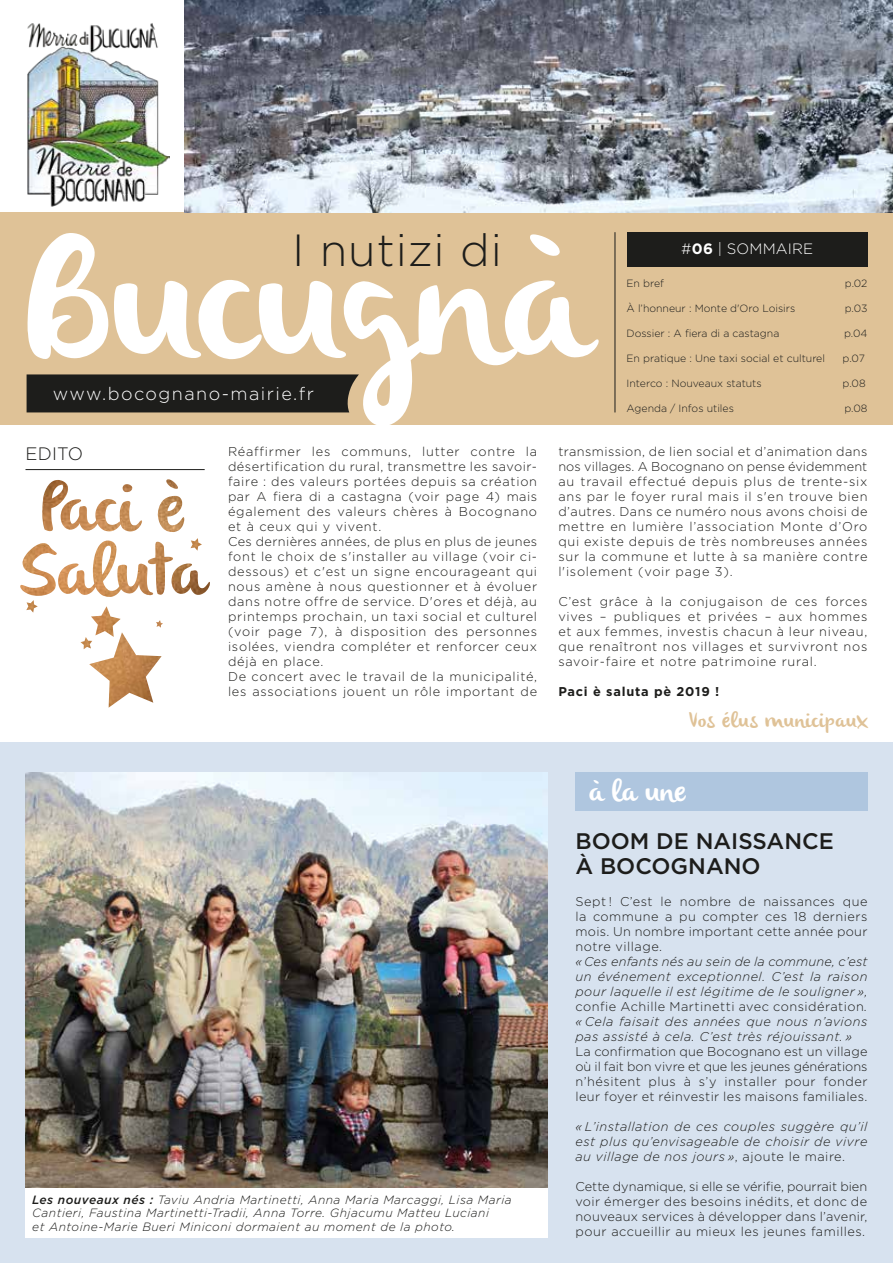
<style>
.page{position:relative;width:893px;height:1263px;background:#fff}
.page>*{position:absolute;margin:0;border:0;box-sizing:border-box;transform-origin:0 0}
.t1{font:176.85px "olivier";color:#fff}
.t2{font:300 45px "Gotham";letter-spacing:.02em;color:#1d1d1b}
.t3{font:30px "olivier";color:#fff}
.t4{font:500 22.5px/25.5px "Gotham";color:#1d1d1b}
.t5{font:21px "olivier";letter-spacing:.035em;color:#dfc297}
.t6{font:300 18px "Gotham";letter-spacing:.08em;color:#fff}
.t7{font:300 18px "Gotham";letter-spacing:.01em;color:#1d1d1b}
.t8{font:300 15px "Gotham";letter-spacing:.01em;color:#fff}
.t9{font:300 12.75px/15px "Gotham";letter-spacing:.06em;color:#1d1d1b;text-align:justify}
.t10{font:italic 300 12.75px/15px "Gotham";letter-spacing:.04em;color:#1d1d1b;text-align:justify}
.t11{font:700 12.75px "Gotham";letter-spacing:.06em;color:#1d1d1b}
.t12{font:italic 300 12px/13.5px "Gotham";letter-spacing:.04em;color:#1d1d1b}
.t13{font:300 10.5px "Gotham";color:#1d1d1b}
.s1{font-weight:700}
.s2{font-weight:500}
.s3{font-style:normal}
</style>
<div class="page">
<div style="left:0;top:742px;width:893px;height:521px;background:#d7e2ef"></div>
<div style="left:0;top:213px;width:893px;height:212px;background:#dfc297"></div>
<img style="left:27px;top:23px;width:142px;height:184px">
<div style="left:627px;top:232px;width:240px;height:34px;background:#1d1d1b"></div>
<hr style="left:26px;top:469px;width:179px;height:1px;background:#1d1d1b">
<div style="left:27px;top:374px;width:332px;height:38px;background:#1d1d1b"></div>
<hr style="left:615px;top:232px;width:1px;height:180px;background:#1d1d1b">
<div style="left:26px;top:773px;width:522px;height:464px;background:#fff"></div>
<img style="left:26px;top:773px;width:522px;height:414px">
<div style="left:575px;top:773px;width:292px;height:38px;background:#afc6df"></div>
<img style="left:185px;top:0;width:708px;height:213px">
<img style="left:91px;top:606px;width:30px;height:26px">
<img style="left:89px;top:632px;width:73px;height:76px">
<svg style="left:80px;top:637px;width:12px;height:12px"></svg>
<svg style="left:156px;top:620px;width:7px;height:8px"></svg>
<svg style="left:26px;top:600px;width:12px;height:13px"></svg>
<svg style="left:191px;top:538px;width:11px;height:13px"></svg>
<img style="left:42px;top:480px;width:142px;height:52px">
<svg style="left:166px;top:479px;width:12px;height:10px"></svg>
<h1 class="t1" style="left:26px;top:199px;width:565px">Bucugnà</h1>
<h2 class="t2" style="left:292px;top:222px;width:211px">I nutizi di</h2>
<h3 class="t6" style="left:53px;top:382px;width:263px">www.bocognano-mairie.fr</h3>
<p class="t8" style="left:681px;top:239px;width:133px">#<span class="s1">06</span> | SOMMAIRE</p>
<p class="t13" style="left:627px;top:276px;width:39px">En bref</p>
<p class="t13" style="left:845px;top:276px;width:24px">p.02</p>
<p class="t13" style="left:627px;top:302px;width:170px">À l’honneur : Monte d'Oro Loisirs</p>
<p class="t13" style="left:845px;top:302px;width:24px">p.03</p>
<p class="t13" style="left:627px;top:327px;width:154px">Dossier : A fiera di a castagna</p>
<p class="t13" style="left:844px;top:327px;width:25px">p.04</p>
<p class="t13" style="left:627px;top:352px;width:200px">En pratique : Une taxi social et culturel</p>
<p class="t13" style="left:843px;top:352px;width:24px">p.07</p>
<p class="t13" style="left:627px;top:377px;width:137px">Interco : Nouveaux statuts</p>
<p class="t13" style="left:843px;top:377px;width:25px">p.08</p>
<p class="t13" style="left:627px;top:402px;width:109px">Agenda / Infos utiles</p>
<p class="t13" style="left:844px;top:402px;width:25px">p.08</p>
<h3 class="t7" style="left:26px;top:442px;width:59px">EDITO</h3>
<p class="t9" style="left:228px;top:444px;width:311px;text-align:left">Réaffirmer les communs, lutter contre la désertification du rural, transmettre les savoir&shy;faire : des valeurs portées depuis sa création par A fiera di a castagna (voir page 4) mais également des valeurs chères à Bocognano et à ceux qui y vivent.<br>Ces dernières années, de plus en plus de jeunes font le choix de s'installer au village (voir ci&shy;dessous) et c'est un signe encourageant qui nous amène à nous questionner et à évoluer dans notre offre de service. D'ores et déjà, au printemps prochain, un taxi social et culturel (voir page 7), à disposition des personnes isolées, viendra compléter et renforcer ceux déjà en place.<br>De concert avec le travail de la municipalité, les associations jouent un rôle important de</p>
<p class="t9" style="left:558px;top:444px;width:311px">transmission, de lien social et d’animation dans nos villages. A Bocognano on pense évidemment au travail effectué depuis plus de trente-six ans par le foyer rural mais il s'en trouve bien d’autres. Dans ce numéro nous avons choisi de mettre en lumière l’association Monte d’Oro qui existe depuis de très nombreuses années sur la commune et lutte à sa manière contre l'isolement (voir page 3).</p>
<p class="t9" style="left:558px;top:594px;width:311px">C’est grâce à la conjugaison de ces forces vives – publiques et privées – aux hommes et aux femmes, investis chacun à leur niveau, que renaîtront nos villages et survivront nos savoir-faire et notre patrimoine rural.</p>
<p class="t11" style="left:558px;top:683px;width:162px">Paci è saluta pè 2019 !</p>
<p class="t12" style="left:32px;top:1192px;width:481px"><span class="s2">Les nouveaux nés :</span> Taviu Andria Martinetti, Anna Maria Marcaggi, Lisa Maria<br>Cantieri, Faustina Martinetti-Tradii, Anna Torre. Ghjacumu Matteu Luciani<br>et Antoine-Marie Bueri Miniconi dormaient au moment de la photo.</p>
<h3 class="t5" style="left:689px;top:708px;width:180px">Vos élus municipaux</h3>
<h3 class="t3" style="left:589px;top:774px;width:99px">à la une</h3>
<h3 class="t4" style="left:575px;top:828px;width:260px">BOOM DE NAISSANCE<br>À BOCOGNANO</h3>
<p class="t9" style="left:575px;top:894px;width:294px">Sept ! C’est le nombre de naissances que la commune a pu compter ces 18 derniers mois. Un nombre important cette année pour notre village.</p>
<p class="t10" style="left:575px;top:954px;width:294px">« Ces enfants nés au sein de la commune, c’est un événement exceptionnel. C’est la raison pour laquelle il est légitime de le souligner », <span class="s3">confie Achille Martinetti avec considération</span>. « Cela faisait des années que nous n’avions pas assisté à cela. C’est très réjouissant. »</p>
<p class="t9" style="left:575px;top:1044px;width:294px">La confirmation que Bocognano est un village où il fait bon vivre et que les jeunes générations n’hésitent plus à s’y installer pour fonder leur foyer et réinvestir les maisons familiales.</p>
<p class="t10" style="left:575px;top:1119px;width:293px">« L’installation de ces couples suggère qu’il est plus qu’envisageable de choisir de vivre au village de nos jours »<span class="s3">, ajoute le maire.</span></p>
<p class="t9" style="left:575px;top:1179px;width:293px">Cette dynamique, si elle se vérifie, pourrait bien voir émerger des besoins inédits, et donc de nouveaux services à développer dans l’avenir, pour accueillir au mieux les jeunes familles.</p>
</div>
